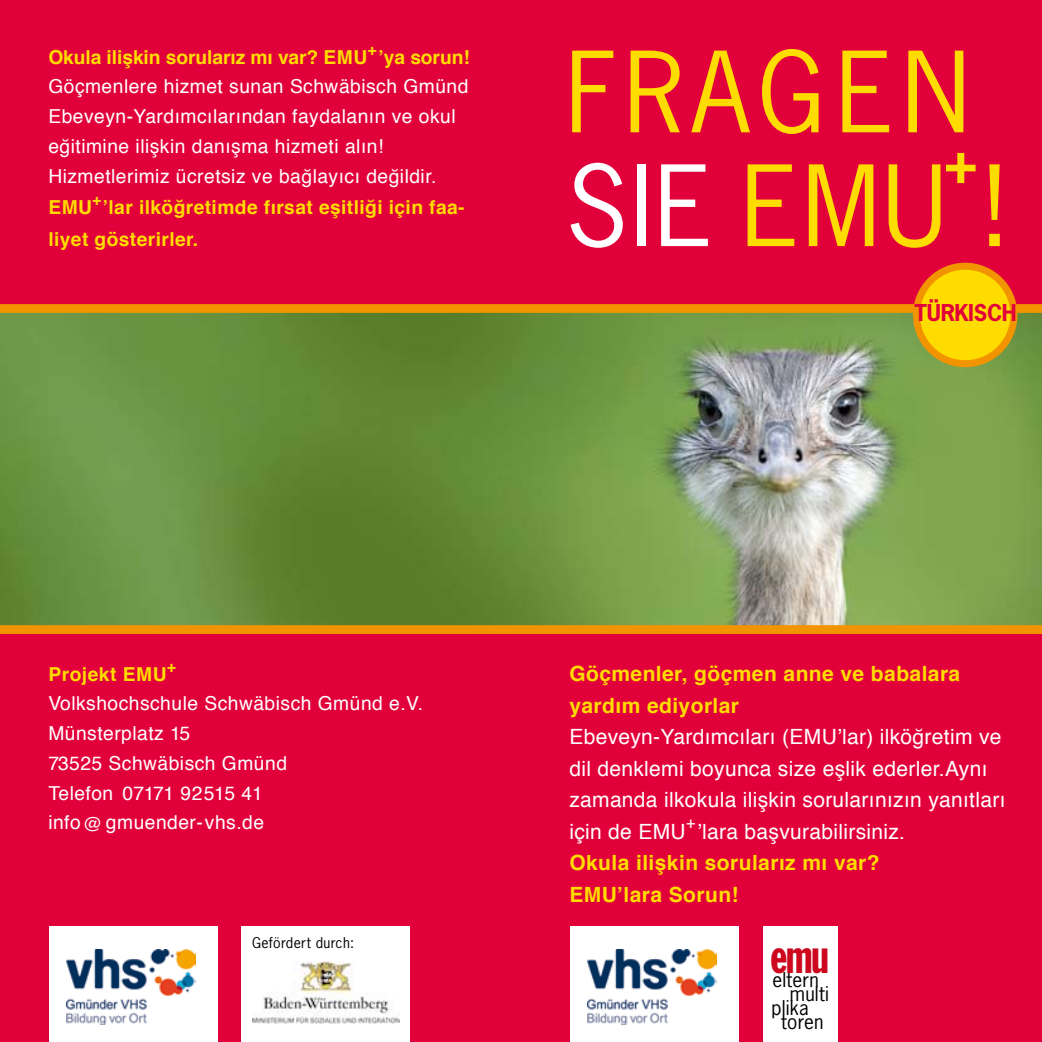
<style>
.page{position:relative;width:1042px;height:1042px;background:#e2003b}
.page>*{position:absolute;margin:0;border:0;box-sizing:border-box;transform-origin:0 0}
.t1{font:105px/113.8px "News Gothic";letter-spacing:.07em;color:#ffdc00}
.t2{font:700 61.25px "News Gothic";color:#ffdc00}
.t3{font:48.82px "Franklin Gothic Extra Cond";color:#cc071e}
.t4{font:700 21.88px "News Gothic";letter-spacing:-.01em;color:#e2003b}
.t5{font:21px/31.5px "Helvetica";letter-spacing:.015em;color:#fff}
.t6{font:700 21px/31.5px "Helvetica";letter-spacing:.02em;color:#ffdc00}
.t7{font:19.25px/29.8px "Helvetica";letter-spacing:.025em;color:#fff}
.t8{font:700 19.25px/31.5px "Helvetica";letter-spacing:.02em;color:#ffdc00}
.t9{font:700 19.25px "Helvetica";letter-spacing:-.005em;color:#ffdc00}
.t10{font:19.25px "News Gothic";letter-spacing:.01em;color:#000}
.t11{font:16.28px "Helvetica";color:#fff}
.t12{font:700 15.22px "Helvetica";color:#ffdc00}
.t13{font:14px "News Gothic";letter-spacing:.025em;color:#000}
.s1{color:#fff}
</style>
<div class="page">
<img style="left:0;top:313px;width:1042px;height:312px">
<div style="left:0;top:304px;width:1042px;height:9px;background:#f29400"></div>
<div style="left:0;top:625px;width:1042px;height:9px;background:#f29400"></div>
<div style="left:916px;top:266px;width:98px;height:98px;background:#ffdc00;border-radius:50%"></div>
<div style="left:913px;top:263px;width:104px;height:104px;border:7px solid #f29400;border-radius:50%"></div>
<div style="left:50px;top:926px;width:168px;height:116px;background:#fff"></div>
<img style="left:67px;top:949px;width:129px;height:75px">
<div style="left:241px;top:926px;width:168px;height:116px;background:#fff"></div>
<img style="left:253px;top:961px;width:147px;height:62px">
<div style="left:763px;top:926px;width:74px;height:116px;background:#fff"></div>
<div style="left:570px;top:926px;width:169px;height:116px;background:#fff"></div>
<img style="left:588px;top:949px;width:129px;height:75px">
<p class="t9" style="left:48px;top:39px;width:320px">Okula ilişkin sorularız mı var? EMU</p>
<p class="t12" style="left:368px;top:36px;width:10px">+</p>
<p class="t8" style="left:379px;top:40px;width:93px">’ya sorun!</p>
<p class="t7" style="left:48px;top:71px;width:421px">Göçmenlere hizmet sunan Schwäbisch Gmünd Ebeveyn-Yardımcılarından faydalanın ve okul eğitimine ilişkin danışma hizmeti alın!<br>Hizmetlerimiz ücretsiz ve bağlayıcı değildir.</p>
<p class="t8" style="left:48px;top:191px;width:45px">EMU</p>
<p class="t12" style="left:93px;top:186px;width:10px">+</p>
<p class="t8" style="left:48px;top:191px;width:418px;text-indent:54px">’lar ilköğretimde fırsat eşitliği için faa&shy;liyet gösterirler.</p>
<h1 class="t1" style="left:566px;top:32px;width:440px">FRAGEN<br><span class="s1">SIE</span> EMU !</h1>
<h2 class="t2" style="left:943px;top:119px;width:37px">+</h2>
<p class="t4" style="left:914px;top:299px;width:104px">TÜRKISCH</p>
<p class="t8" style="left:48px;top:657px;width:120px">Projekt EMU</p>
<p class="t12" style="left:167px;top:653px;width:10px">+</p>
<p class="t7" style="left:48px;top:688px;width:376px">Volkshochschule Schwäbisch Gmünd e.V.<br>Münsterplatz 15<br>73525 Schwäbisch Gmünd<br>Telefon 07171 92515 41<br>info@ gmuender-vhs.de</p>
<p class="t13" style="left:252px;top:934px;width:104px">Gefördert durch:</p>
<p class="t6" style="left:569px;top:657px;width:392px">Göçmenler, göçmen anne ve babalara yardım ediyorlar</p>
<p class="t5" style="left:569px;top:720px;width:438px">Ebeveyn-Yardımcıları (EMU’lar) ilköğretim ve dil denklemi boyunca size eşlik ederler.Aynı zamanda ilkokula ilişkin sorularınızın yanıtları için de EMU</p>
<p class="t11" style="left:686px;top:809px;width:11px">+</p>
<p class="t5" style="left:697px;top:815px;width:209px">’lara başvurabilirsiniz.</p>
<p class="t6" style="left:569px;top:846px;width:312px">Okula ilişkin sorularız mı var?<br>EMU’lara Sorun!</p>
<h3 class="t3" style="left:770px;top:929px;width:60px">emu</h3>
<p class="t10" style="left:772px;top:967px;width:48px">eltern</p>
<p class="t10" style="left:790px;top:981px;width:40px">multi</p>
<p class="t10" style="left:771px;top:995px;width:39px">plika</p>
<p class="t10" style="left:781px;top:1009px;width:44px">toren</p>
</div>
